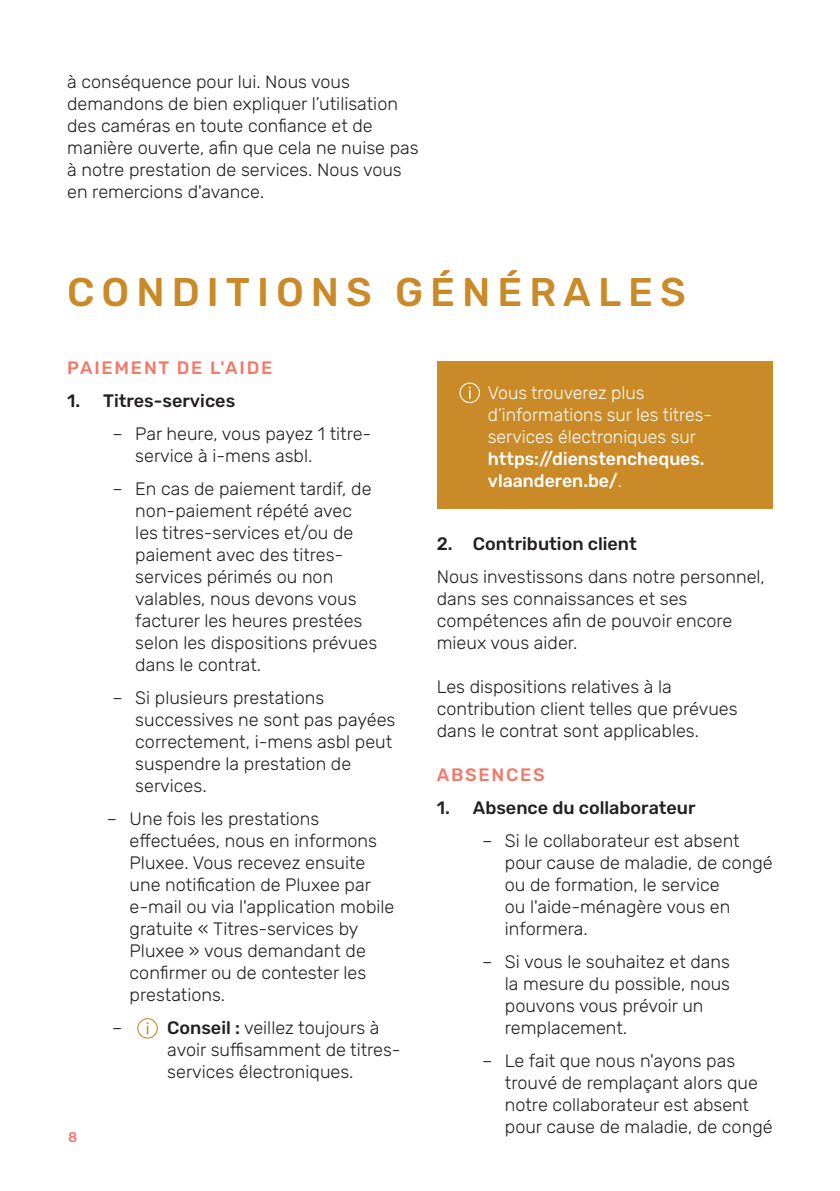
<style>
.page{position:relative;width:840px;height:1191px;background:#fff}
.page>*{position:absolute;margin:0;border:0;box-sizing:border-box;transform-origin:0 0}
.t1{font:500 40px "Rubik";letter-spacing:.175em;color:#c98a27}
.t2{font:300 18px/22px "Rubik";color:#231f20}
.t3{font:300 18px/22px "Rubik";color:#fff}
.t4{font:500 18px "Rubik";color:#231f20}
.t5{font:500 18px/22px "Rubik";color:#fff}
.t6{font:500 18px "Rubik";letter-spacing:.1em;color:#f37868}
.t7{font:500 14px "Rubik";color:#f37868}
.s1{font-weight:500}
.s2{font-weight:300}
</style>
<div class="page">
<div style="left:137px;top:1018px;width:21px;height:20px;border:1px solid #c98a27;border-radius:50%"></div>
<svg style="left:146px;top:1022px;width:2px;height:12px"></svg>
<div style="left:436px;top:361px;width:336px;height:148px;background:#c98a27"></div>
<div style="left:459px;top:382px;width:21px;height:21px;border:1px solid #fff;border-radius:50%"></div>
<svg style="left:468px;top:387px;width:2px;height:12px"></svg>
<p class="t2" style="left:67px;top:71px;width:353px">à conséquence pour lui. Nous vous demandons de bien expliquer l’utilisation des caméras en toute confiance et de manière ouverte, afin que cela ne nuise pas à notre prestation de services. Nous vous en remercions d'avance.</p>
<h1 class="t1" style="left:67px;top:269px;width:620px">CONDITIONS GÉNÉRALES</h1>
<p class="t6" style="left:67px;top:357px;width:206px">PAIEMENT DE L'AIDE</p>
<p class="t4" style="left:67px;top:390px;width:169px">1. Titres-services</p>
<p class="t2" style="left:135px;top:423px;width:237px;text-indent:-23px">– Par heure, vous payez 1 titre&shy;service à i-mens asbl.</p>
<p class="t2" style="left:135px;top:478px;width:243px;text-indent:-23px">– En cas de paiement tardif, de non-paiement répété avec les titres-services et/ou de paiement avec des titres&shy;services périmés ou non valables, nous devons vous facturer les heures prestées selon les dispositions prévues dans le contrat.</p>
<p class="t2" style="left:135px;top:687px;width:261px;text-indent:-23px">– Si plusieurs prestations successives ne sont pas payées correctement, i-mens asbl peut suspendre la prestation de services.</p>
<p class="t2" style="left:129px;top:808px;width:266px;text-indent:-23px">– Une fois les prestations effectuées, nous en informons<br>Pluxee. Vous recevez ensuite une notification de Pluxee par e-mail ou via l'application mobile gratuite « Titres-services by<br>Pluxee » vous demandant de confirmer ou de contester les prestations.</p>
<p class="t2" style="left:112px;top:1017px;width:12px">–</p>
<p class="t2" style="left:167px;top:1017px;width:235px"><span class="s1">Conseil :</span> veillez toujours à avoir suffisamment de titres&shy;services électroniques.</p>
<p class="t7" style="left:68px;top:1128px;width:11px">8</p>
<p class="t3" style="left:487px;top:382px;width:225px">Vous trouverez plus d’informations sur les titres&shy;services électroniques sur</p>
<p class="t5" style="left:487px;top:448px;width:218px">https://dienstencheques. vlaanderen.be/<span class="s2">.</span></p>
<p class="t4" style="left:436px;top:533px;width:201px">2. Contribution client</p>
<p class="t2" style="left:436px;top:566px;width:329px">Nous investissons dans notre personnel, dans ses connaissances et ses compétences afin de pouvoir encore mieux vous aider.</p>
<p class="t2" style="left:436px;top:676px;width:302px">Les dispositions relatives à la contribution client telles que prévues dans le contrat sont applicables.</p>
<p class="t6" style="left:436px;top:764px;width:109px">ABSENCES</p>
<p class="t4" style="left:436px;top:797px;width:260px">1. Absence du collaborateur</p>
<p class="t2" style="left:504px;top:830px;width:269px;text-indent:-23px">– Si le collaborateur est absent pour cause de maladie, de congé ou de formation, le service<br>ou l'aide-ménagère vous en informera.</p>
<p class="t2" style="left:504px;top:951px;width:226px;text-indent:-23px">– Si vous le souhaitez et dans la mesure du possible, nous pouvons vous prévoir un remplacement.</p>
<p class="t2" style="left:504px;top:1050px;width:269px;text-indent:-23px">– Le fait que nous n'ayons pas trouvé de remplaçant alors que notre collaborateur est absent pour cause de maladie, de congé</p>
</div>
